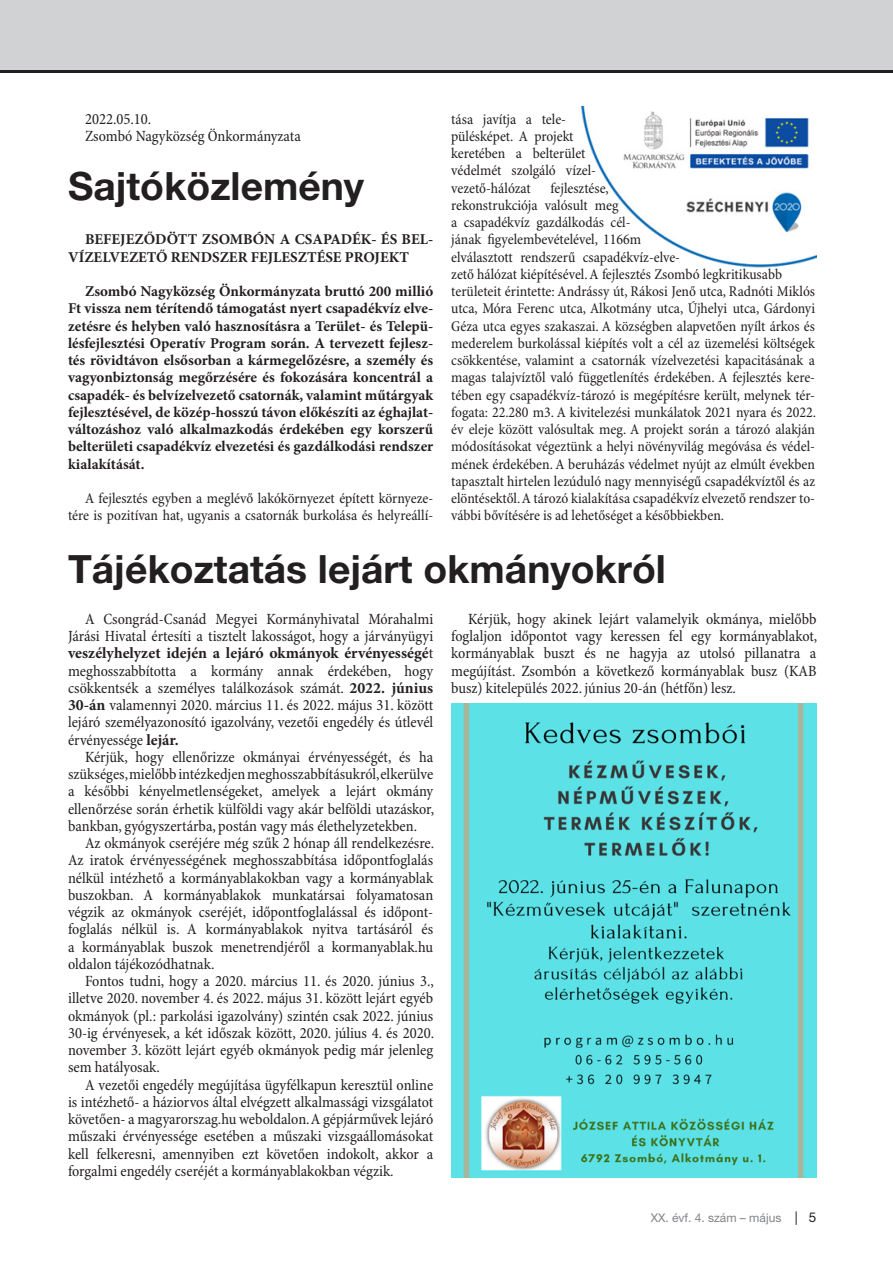
<style>
.page{position:relative;width:893px;height:1263px;background:#fff}
.page>*{position:absolute;margin:0;border:0;box-sizing:border-box;transform-origin:0 0}
.cim_2has{font:700 39px "Helvetica Neue LT Pro";color:#231f20}
.kenyer{font:condensed 15.75px/17.2px "Minion Pro";color:#231f20;text-align:justify}
.kenyer-2{font:condensed 15px/17.2px "Minion Pro";color:#231f20}
.kenyer-3{font:700 15px/17.2px "Minion Pro";color:#231f20}
.t1{font:12px "Helvetica Neue LT Pro";color:#808285}
.s1{font-size:15.75px}
.s2{font-weight:700;font-stretch:normal}
.s3{font-size:13.5px;color:#231f20}
</style>
<div class="page">
<div style="left:0;top:0;width:893px;height:72px;background:#d1d2d4"></div>
<hr style="left:0;top:70px;width:893px;height:2px;background:#231f20">
<img style="left:581px;top:106px;width:235px;height:162px">
<img style="left:451px;top:704px;width:365px;height:474px">
<p class="kenyer" style="left:85px;top:111px;width:68px">2022.05.10.</p>
<p class="kenyer" style="left:85px;top:128px;width:217px">Zsombó Nagyközség Önkormányzata</p>
<p class="cim_2has" style="left:68px;top:162px;width:298px">Sajtóközlemény</p>
<p class="kenyer-3" style="left:68px;top:231px;width:367px;text-indent:17px">BEFEJEZŐDÖTT ZSOMBÓN A CSAPADÉK- ÉS BEL-<br>VÍZELVEZETŐ RENDSZER FEJLESZTÉSE PROJEKT</p>
<p class="kenyer-3" style="left:68px;top:282px;width:367px;text-align:justify;text-indent:17px">Zsombó Nagyközség Önkormányzata bruttó 200 millió Ft vissza nem térítendő támogatást nyert csapadékvíz elve&shy;zetésre és helyben való hasznosításra a Terület- és Telepü&shy;lésfejlesztési Operatív Program során. A tervezett fejlesz&shy;tés rövidtávon elsősorban a kármegelőzésre, a személy és vagyonbiztonság megőrzésére és fokozására koncentrál a csapadék- és belvízelvezető csatornák, valamint műtárgyak fejlesztésével, de közép-hosszú távon előkészíti az éghajlat&shy;változáshoz való alkalmazkodás érdekében egy korszerű belterületi csapadékvíz elvezetési és gazdálkodási rendszer kialakítását.</p>
<p class="kenyer-2" style="left:68px;top:490px;width:367px;text-align:right">A fejlesztés egyben a meglévő lakókörnyezet épített környeze&shy;tére is pozitívan hat, ugyanis a csatornák burkolása és helyreállí-</p>
<p class="kenyer-2" style="left:451px;top:111px;width:146px">tása javítja a tele&shy;pülésképet. A projekt keretében a belterület védelmét szolgáló vízel&shy;vezető-hálózat</p>
<p class="kenyer-2" style="left:451px;top:180px;width:366px;text-indent:99px">fejlesztése,<br>rekonstrukciója valósult meg<br>a csapadékvíz gazdálkodás cél-<br>jának figyelembevételével, 1166m<br>elválasztott rendszerű csapadékvíz-elve-<br>zető hálózat kiépítésével. A fejlesztés Zsombó legkritikusabb területeit érintette: Andrássy út, Rákosi Jenő utca, Radnóti Miklós utca, Móra Ferenc utca, Alkotmány utca, Újhelyi utca, Gárdonyi Géza utca egyes szakaszai. A községben alapvetően nyílt árkos és mederelem burkolással kiépítés volt a cél az üzemelési költségek csökkentése, valamint a csatornák vízelvezetési kapacitásának a magas talajvíztől való függetlenítés érdekében. A fejlesztés kere&shy;tében egy csapadékvíz<span class="s1">-</span>tározó is megépítésre került, melynek tér&shy;fogata: 22.280 m3. A kivitelezési munkálatok 2021 nyara és 2022. év eleje között valósultak meg. A projekt során a tározó alakján módosításokat végeztünk a helyi növényvilág megóvása és védel&shy;mének érdekében. A beruházás védelmet nyújt az elmúlt években tapasztalt hirtelen lezúduló nagy mennyiségű csapadékvíztől és az elöntésektől. A tározó kialakítása csapadékvíz elvezető rendszer to&shy;vábbi bővítésére is ad lehetőséget a későbbiekben.</p>
<p class="cim_2has" style="left:68px;top:545px;width:599px">Tájékoztatás lejárt okmányokról</p>
<p class="kenyer" style="left:68px;top:611px;width:367px;text-indent:17px">A Csongrád-Csanád Megyei Kormányhivatal Mórahalmi Járási Hivatal értesíti a tisztelt lakosságot, hogy a járványügyi <span class="s2">veszélyhelyzet idején a lejáró okmányok érvényességé</span>t meghosszabbította a kormány annak érdekében, hogy csökkentsék a személyes találkozások számát. <span class="s2">2022. június 30-án</span> valamennyi 2020. március 11. és 2022. május 31. között lejáró személyazonosító igazolvány, vezetői engedély és útlevél érvényessége <span class="s2">lejár.</span></p>
<p class="kenyer" style="left:68px;top:749px;width:368px;text-indent:17px">Kérjük, hogy ellenőrizze okmányai érvényességét, és ha szükséges, mielőbb intézkedjen meghosszabbításukról, elkerülve a későbbi kényelmetlenségeket, amelyek a lejárt okmány ellenőrzése során érhetik külföldi vagy akár belföldi utazáskor, bankban, gyógyszertárba, postán vagy más élethelyzetekben.</p>
<p class="kenyer" style="left:68px;top:835px;width:368px;text-indent:17px">Az okmányok cseréjére még szűk 2 hónap áll rendelkezésre.<br>Az iratok érvényességének meghosszabbítása időpontfoglalás nélkül intézhető a kormányablakokban vagy a kormányablak buszokban. A kormányablakok munkatársai folyamatosan végzik az okmányok cseréjét, időpontfoglalással és időpont&shy;foglalás nélkül is. A kormányablakok nyitva tartásáról és a kormányablak buszok menetrendjéről a kormanyablak.hu oldalon tájékozódhatnak.</p>
<p class="kenyer" style="left:68px;top:973px;width:368px;text-indent:17px">Fontos tudni, hogy a 2020. március 11. és 2020. június 3., illetve 2020. november 4. és 2022. május 31. között lejárt egyéb okmányok (pl.: parkolási igazolvány) szintén csak 2022. június 30-ig érvényesek, a két időszak között, 2020. július 4. és 2020. november 3. között lejárt egyéb okmányok pedig már jelenleg sem hatályosak.</p>
<p class="kenyer" style="left:68px;top:1077px;width:367px;text-indent:17px">A vezetői engedély megújítása ügyfélkapun keresztül online is intézhető- a háziorvos által elvégzett alkalmassági vizsgálatot követően- a magyarorszag.hu weboldalon. A gépjárművek lejáró műszaki érvényessége esetében a műszaki vizsgaállomásokat kell felkeresni, amennyiben ezt követően indokolt, akkor a forgalmi engedély cseréjét a kormányablakokban végzik.</p>
<p class="kenyer" style="left:451px;top:611px;width:368px;text-indent:17px">Kérjük, hogy akinek lejárt valamelyik okmánya, mielőbb foglaljon időpontot vagy keressen fel egy kormányablakot, kormányablak buszt és ne hagyja az utolsó pillanatra a megújítást. Zsombón a következő kormányablak busz (KAB busz) kitelepülés 2022. június 20-án (hétfőn) lesz.</p>
<p class="t1" style="left:651px;top:1210px;width:167px">XX. évf. 4. szám – május <span class="s3">| 5</span></p>
</div>
